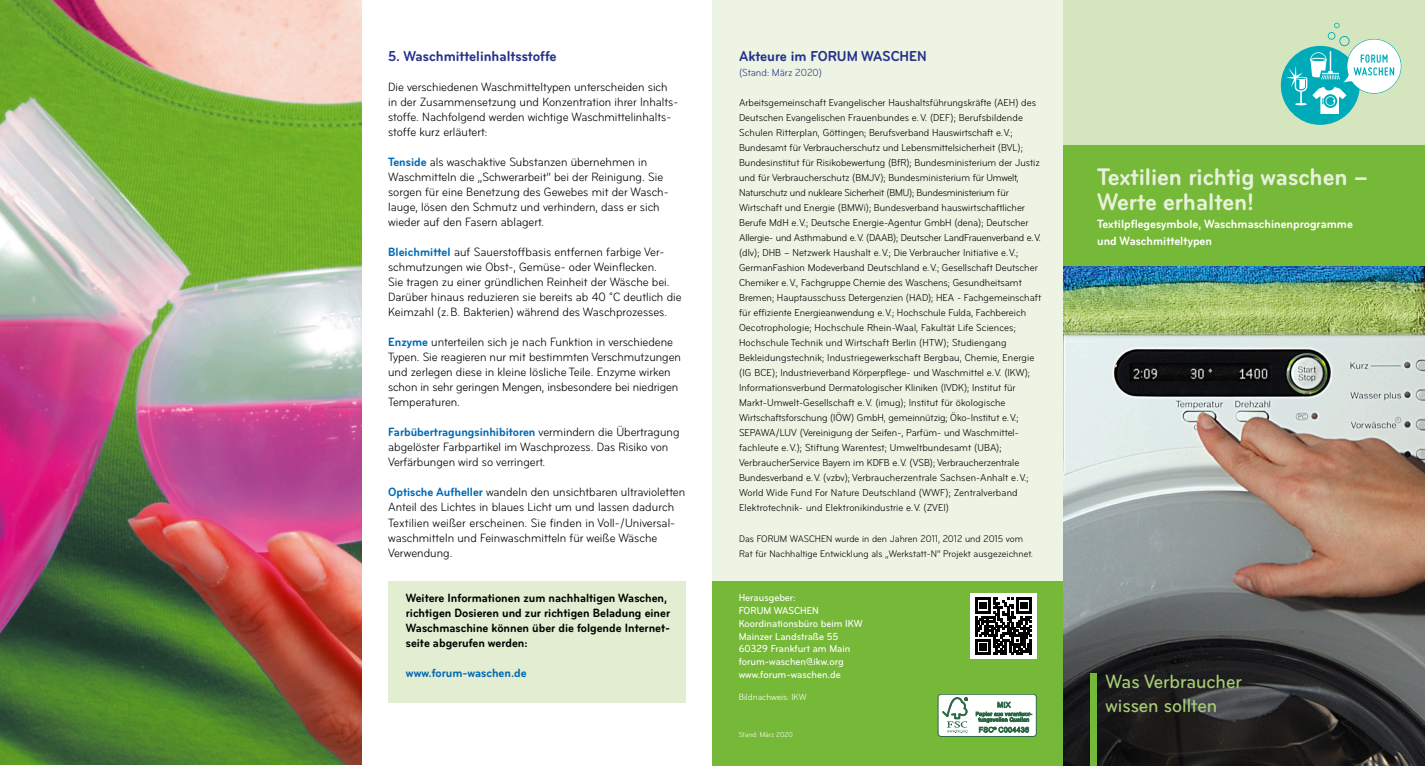
<style>
.page{position:relative;width:1425px;height:766px;background:#fff}
.page>*{position:absolute;margin:0;border:0;box-sizing:border-box;transform-origin:0 0}
.t1{font:700 condensed 25px/25px "Bryant";color:#e7f1db}
.t2{font:500 condensed 20px/24px "Bryant";color:#a7cc76}
.t3{font:700 condensed 15px "Bryant";color:#26328a}
.t4{font:condensed 12.5px/15px "Bryant";color:#000}
.t5{font:700 condensed 12.5px/15px "Bryant";color:#000}
.t6{font:700 condensed 12.5px "Bryant";color:#fff}
.t7{font:700 condensed 12.5px "Bryant";color:#0068b3}
.t8{font:500 condensed 10.62px "Bryant";color:#fff}
.t9{font:condensed 10.62px "Bryant";color:#26328a}
.t10{font:condensed 10.5px/15px "Bryant";color:#000}
.t11{font:condensed 10px/15px "Bryant";letter-spacing:.005em;color:#000}
.t12{font:condensed 9.38px "Bryant";color:#fff}
.t13{font:condensed 7.5px "Bryant";color:#fff}
.s1{font-weight:700;color:#0068b3}
</style>
<div class="page">
<div style="left:712px;top:0;width:351px;height:754px;background:#edf4e4"></div>
<div style="left:712px;top:581px;width:351px;height:184px;background:#76b837"></div>
<img style="left:1063px;top:266px;width:361px;height:499px">
<img style="left:0;top:0;width:361px;height:764px">
<div style="left:388px;top:581px;width:298px;height:121px;background:#e2edd1"></div>
<div style="left:1090px;top:673px;width:6px;height:92px;background:#76b837"></div>
<div style="left:970px;top:593px;width:66px;height:66px;background:#fff"></div>
<svg style="left:975px;top:597px;width:57px;height:57px"></svg>
<div style="left:1063px;top:0;width:361px;height:145px;background:#d5e6be"></div>
<svg style="left:1280px;top:23px;width:121px;height:102px"></svg>
<div style="left:1063px;top:145px;width:361px;height:121px;background:#76b837"></div>
<div style="left:938px;top:694px;width:98px;height:42px;background:#fff;border-radius:3px"></div>
<div style="left:937px;top:693px;width:99px;height:43px;border:1px solid #2c6946;border-radius:3px"></div>
<svg style="left:942px;top:697px;width:25px;height:36px"></svg>
<svg style="left:975px;top:701px;width:57px;height:31px"></svg>
<p class="t3" style="left:388px;top:47px;width:170px">5. Waschmittelinhaltsstoffe</p>
<p class="t4" style="left:388px;top:80px;width:291px">Die verschiedenen Waschmitteltypen unterscheiden sich in der Zusammensetzung und Konzentration ihrer Inhalts&shy;stoffe. Nachfolgend werden wichtige Waschmittelinhalts&shy;stoffe kurz erläutert:</p>
<p class="t4" style="left:388px;top:155px;width:280px"><span class="s1">Tenside</span> als waschaktive Substanzen übernehmen in Waschmitteln die „Schwerarbeit“ bei der Reinigung. Sie sorgen für eine Benetzung des Gewebes mit der Wasch&shy;lauge, lösen den Schmutz und verhindern, dass er sich wieder auf den Fasern ablagert.</p>
<p class="t4" style="left:388px;top:245px;width:295px"><span class="s1">Bleichmittel</span> auf Sauerstoffbasis entfernen farbige Ver&shy;schmutzungen wie Obst-, Gemüse- oder Weinflecken.<br>Sie tragen zu einer gründlichen Reinheit der Wäsche bei.<br>Darüber hinaus reduzieren sie bereits ab 40 °C deutlich die Keimzahl (z.B. Bakterien) während des Waschprozesses.</p>
<p class="t4" style="left:388px;top:335px;width:294px"><span class="s1">Enzyme</span> unterteilen sich je nach Funktion in verschiedene Typen. Sie reagieren nur mit bestimmten Verschmutzungen und zerlegen diese in kleine lösliche Teile. Enzyme wirken schon in sehr geringen Mengen, insbesondere bei niedrigen Temperaturen.</p>
<p class="t4" style="left:388px;top:425px;width:293px"><span class="s1">Farbübertragungsinhibitoren</span> vermindern die Übertragung abgelöster Farbpartikel im Waschprozess. Das Risiko von<br>Verfärbungen wird so verringert.</p>
<p class="t4" style="left:388px;top:485px;width:298px"><span class="s1">Optische Aufheller</span> wandeln den unsichtbaren ultravioletten Anteil des Lichtes in blaues Licht um und lassen dadurch Textilien weißer erscheinen. Sie finden in Voll-/Universal&shy;waschmitteln und Feinwaschmitteln für weiße Wäsche Verwendung.</p>
<p class="t5" style="left:406px;top:589px;width:266px">Weitere Informationen zum nachhaltigen Waschen, richtigen Dosieren und zur richtigen Beladung einer Waschmaschine können über die folgende Internet&shy;seite abgerufen werden:</p>
<p class="t7" style="left:406px;top:664px;width:122px">www.forum-waschen.de</p>
<p class="t3" style="left:739px;top:47px;width:189px">Akteure im FORUM WASCHEN</p>
<p class="t9" style="left:739px;top:66px;width:84px">(Stand: März 2020)</p>
<p class="t10" style="left:739px;top:95px;width:303px">Arbeitsgemeinschaft Evangelischer Haushaltsführungskräfte (AEH) des Deutschen Evangelischen Frauenbundes e.V. (DEF); Berufsbildende Schulen Ritterplan, Göttingen; Berufsverband Hauswirtschaft e.V.; Bundesamt für Verbraucherschutz und Lebensmittelsicherheit (BVL); Bundesinstitut für Risikobewertung (BfR); Bundesministerium der Justiz und für Verbraucherschutz (BMJV); Bundesministerium für Umwelt, Naturschutz und nukleare Sicherheit (BMU); Bundesministerium für Wirtschaft und Energie (BMWi); Bundesverband hauswirtschaftlicher Berufe MdH e.V.; Deutsche Energie-Agentur GmbH (dena); Deutscher Allergie- und Asthmabund e.V. (DAAB); Deutscher LandFrauenverband e.V. (dlv); DHB – Netzwerk Haushalt e.V.; Die Verbraucher Initiative e.V.; GermanFashion Modeverband Deutschland e.V.; Gesellschaft Deutscher Chemiker e.V., Fachgruppe Chemie des Waschens; Gesundheitsamt Bremen; Hauptausschuss Detergenzien (HAD); HEA - Fachgemeinschaft für effiziente Energieanwendung e.V.; Hochschule Fulda, Fachbereich Oecotrophologie; Hochschule Rhein-Waal, Fakultät Life Sciences; Hochschule Technik und Wirtschaft Berlin (HTW); Studiengang Bekleidungstechnik; Industriegewerkschaft Bergbau, Chemie, Energie (IG BCE); Industrieverband Körperpflege- und Waschmittel e.V. (IKW); Informationsverbund Dermatologischer Kliniken (IVDK); Institut für Markt-Umwelt-Gesellschaft e.V. (imug); Institut für ökologische Wirtschaftsforschung (IÖW) GmbH, gemeinnützig; Öko-Institut e.V.; SEPAWA/LUV (Vereinigung der Seifen-, Parfüm- und Waschmittel&shy;fachleute e.V.); Stiftung Warentest; Umweltbundesamt (UBA); VerbraucherService Bayern im KDFB e.V. (VSB); Verbraucherzentrale Bundesverband e.V. (vzbv); Verbraucherzentrale Sachsen-Anhalt e.V.; World Wide Fund For Nature Deutschland (WWF); Zentralverband Elektrotechnik- und Elektronikindustrie e.V. (ZVEI)</p>
<p class="t11" style="left:739px;top:530px;width:295px">Das FORUM WASCHEN wurde in den Jahren 2011, 2012 und 2015 vom<br>Rat für Nachhaltige Entwicklung als „Werkstatt-N“ Projekt ausgezeichnet.</p>
<p class="t8" style="left:738px;top:591px;width:58px">Herausgeber:</p>
<p class="t8" style="left:738px;top:604px;width:82px">FORUM WASCHEN</p>
<p class="t8" style="left:738px;top:616px;width:126px">Koordinationsbüro beim IKW</p>
<p class="t8" style="left:738px;top:629px;width:101px">Mainzer Landstraße 55</p>
<p class="t8" style="left:738px;top:642px;width:113px">60329 Frankfurt am Main</p>
<p class="t8" style="left:738px;top:655px;width:106px">forum-waschen@ikw.org</p>
<p class="t8" style="left:738px;top:667px;width:103px">www.forum-waschen.de</p>
<p class="t12" style="left:738px;top:691px;width:69px">Bildnachweis: IKW</p>
<p class="t13" style="left:738px;top:729px;width:56px">Stand: März 2020</p>
<p class="t1" style="left:1097px;top:164px;width:273px">Textilien richtig waschen –<br>Werte erhalten!</p>
<p class="t6" style="left:1097px;top:216px;width:257px">Textilpflegesymbole, Waschmaschinenprogramme</p>
<p class="t6" style="left:1097px;top:233px;width:116px">und Waschmitteltypen</p>
<p class="t2" style="left:1105px;top:669px;width:138px">Was Verbraucher wissen sollten</p>
</div>
